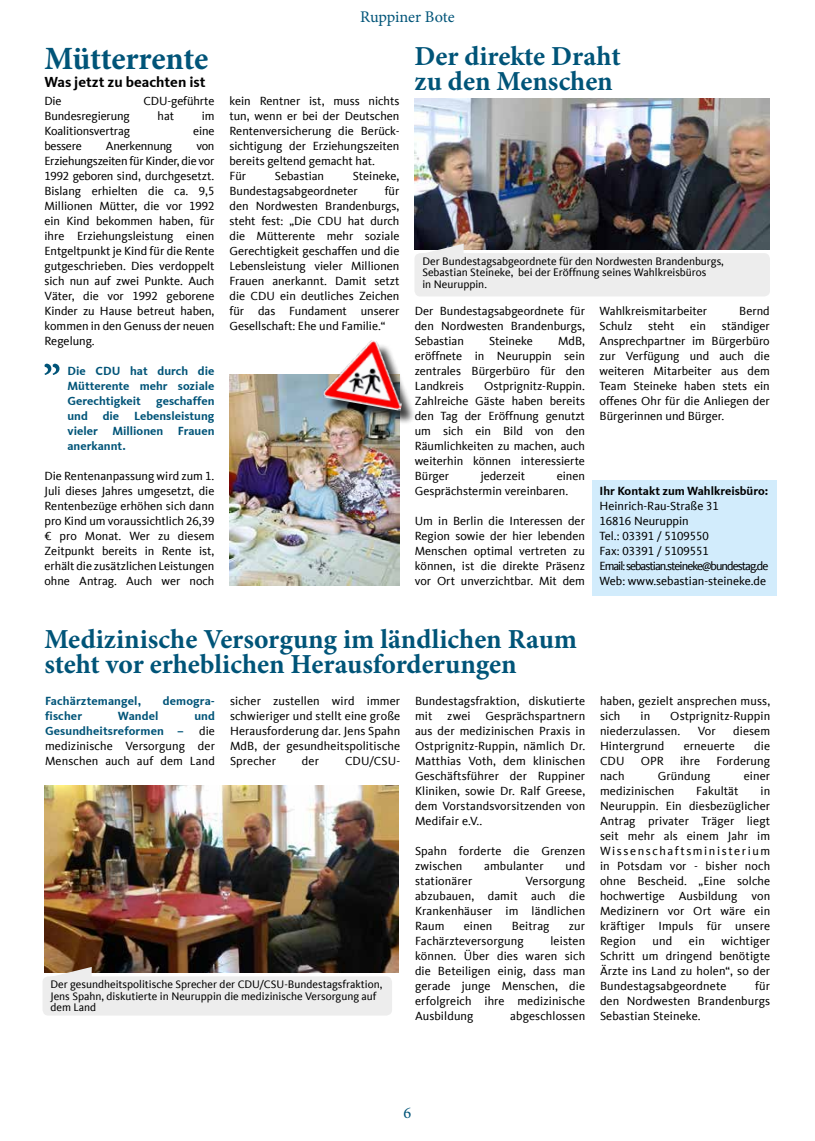
<style>
.page{position:relative;width:815px;height:1141px;background:#fff}
.page>*{position:absolute;margin:0;border:0;box-sizing:border-box;transform-origin:0 0}
.t1{font:700 32.5px "Minion Pro";letter-spacing:-.01em;color:#005478}
.t2{font:700 27.5px/25px "Minion Pro";color:#005478}
.t3{font:16.25px "Minion Pro";letter-spacing:-.01em;color:#005478}
.t4{font:700 15px "CDU Kievit Tab";color:#000}
.t5{font:12.25px/15px "CDU Kievit Tab";color:#000;text-align:justify}
.t6{font:700 12.25px/15px "CDU Kievit Tab";color:#005478;text-align:justify}
.t7{font:700 12.25px "CDU Kievit Tab";color:#000}
.t8{font:12.25px "CDU Kievit Tab";letter-spacing:-.02em;color:#000}
.t9{font:11.25px/11.2px "CDU Kievit Tab";color:#000}
.s1{font-weight:700;color:#005478}
</style>
<div class="page">
<img style="left:415px;top:99px;width:354px;height:151px">
<img style="left:229px;top:375px;width:170px;height:211px">
<div style="left:326px;top:343px;width:90px;height:82px;background:#000;opacity:.75"></div>
<img style="left:323px;top:340px;width:89px;height:71px">
<svg style="left:44px;top:364px;width:16px;height:11px"></svg>
<div style="left:414px;top:253px;width:356px;height:43px;background:#ededed;border-radius:6px"></div>
<svg style="left:420px;top:244px;width:44px;height:9px"></svg>
<img style="left:45px;top:786px;width:353px;height:187px">
<div style="left:43px;top:976px;width:349px;height:40px;background:#ededed;border-radius:6px"></div>
<svg style="left:48px;top:967px;width:44px;height:9px"></svg>
<div style="left:592px;top:480px;width:185px;height:116px;background:#d2ecfc"></div>
<h1 class="t1" style="left:44px;top:35px;width:165px">Mütterrente</h1>
<p class="t4" style="left:44px;top:73px;width:163px">Was jetzt zu beachten ist</p>
<p class="t5" style="left:44px;top:94px;width:19px">Die</p>
<p class="t5" style="left:143px;top:94px;width:72px">CDU-geführte</p>
<p class="t5" style="left:44px;top:109px;width:87px">Bundesregierung</p>
<p class="t5" style="left:158px;top:109px;width:18px">hat</p>
<p class="t5" style="left:202px;top:109px;width:14px">im</p>
<p class="t5" style="left:44px;top:124px;width:87px">Koalitionsvertrag</p>
<p class="t5" style="left:193px;top:124px;width:23px">eine</p>
<p class="t8" style="left:44px;top:139px;width:39px">bessere</p>
<p class="t8" style="left:106px;top:139px;width:68px">Anerkennung</p>
<p class="t5" style="left:44px;top:139px;width:172px;text-indent:152px">von Erziehungszeiten für Kinder, die vor 1992 geboren sind, durchgesetzt.<br>Bislang erhielten die ca. 9,5<br>Millionen Mütter, die vor 1992 ein Kind bekommen haben, für ihre Erziehungsleistung einen Entgeltpunkt je Kind für die Rente gutgeschrieben. Dies verdoppelt sich nun auf zwei Punkte. Auch Väter, die vor 1992 geborene Kinder zu Hause betreut haben, kommen in den Genuss der neuen Regelung.</p>
<p class="t6" style="left:68px;top:363px;width:148px">Die CDU hat durch die Mütterente mehr soziale Gerechtigkeit</p>
<p class="t6" style="left:68px;top:393px;width:148px;text-indent:89px">geschaffen und die Lebensleistung vieler Millionen Frauen anerkannt.</p>
<p class="t5" style="left:44px;top:469px;width:172px">Die Rentenanpassung wird zum 1.<br>Juli dieses Jahres umgesetzt, die Rentenbezüge erhöhen sich dann pro Kind um voraussichtlich 26,39 € pro Monat. Wer zu diesem Zeitpunkt bereits in Rente ist, erhält die zusätzlichen Leistungen ohne Antrag. Auch wer noch</p>
<h3 class="t3" style="left:360px;top:6px;width:96px">Ruppiner Bote</h3>
<p class="t5" style="left:229px;top:94px;width:172px;text-align:left">kein Rentner ist, muss nichts tun, wenn er bei der Deutschen<br>Rentenversicherung die Berück&shy;sichtigung der Erziehungszeiten bereits geltend gemacht hat.<br>Für</p>
<p class="t5" style="left:229px;top:169px;width:171px;text-indent:123px">Steineke,<br>Bundestagsabgeordneter</p>
<p class="t5" style="left:275px;top:169px;width:51px">Sebastian</p>
<p class="t5" style="left:229px;top:184px;width:172px;text-indent:155px">für den Nordwesten Brandenburgs, steht fest: „Die CDU hat durch die Mütterente mehr soziale Gerechtigkeit geschaffen und die Lebensleistung vieler Millionen Frauen anerkannt. Damit setzt die CDU ein deutliches Zeichen für das Fundament unserer Gesellschaft: Ehe und Familie.“</p>
<h2 class="t2" style="left:414px;top:43px;width:208px">Der direkte Draht zu den Menschen</h2>
<p class="t9" style="left:422px;top:256px;width:303px">Der Bundestagsabgeordnete für den Nordwesten Brandenburgs,<br>Sebastian Steineke, bei der Eröffnung seines Wahlkreisbüros<br>in Neuruppin.</p>
<p class="t5" style="left:415px;top:304px;width:172px">Der Bundestagsabgeordnete für den Nordwesten Brandenburgs, Sebastian</p>
<p class="t5" style="left:489px;top:334px;width:45px">Steineke</p>
<p class="t5" style="left:415px;top:334px;width:172px;text-indent:143px">MdB, eröffnete in Neuruppin sein zentrales Bürgerbüro für den Landkreis</p>
<p class="t5" style="left:415px;top:379px;width:172px;text-indent:70px">Ostprignitz-Ruppin.<br>Zahlreiche Gäste haben bereits den Tag der Eröffnung genutzt um sich ein Bild von den Räumlichkeiten zu machen, auch weiterhin können interessierte Bürger</p>
<p class="t5" style="left:481px;top:469px;width:46px">jederzeit</p>
<p class="t5" style="left:415px;top:469px;width:172px;text-indent:142px">einen<br>Gesprächstermin vereinbaren.</p>
<p class="t5" style="left:415px;top:514px;width:172px">Um in Berlin die Interessen der Region sowie der hier lebenden Menschen optimal vertreten zu können, ist die direkte Präsenz vor Ort unverzichtbar. Mit dem</p>
<p class="t5" style="left:600px;top:304px;width:109px">Wahlkreismitarbeiter</p>
<p class="t5" style="left:739px;top:304px;width:32px">Bernd</p>
<p class="t5" style="left:600px;top:319px;width:34px">Schulz</p>
<p class="t5" style="left:648px;top:319px;width:28px">steht</p>
<p class="t5" style="left:690px;top:319px;width:17px">ein</p>
<p class="t5" style="left:600px;top:319px;width:172px;text-indent:122px">ständiger Ansprechpartner im Bürgerbüro zur Verfügung und auch die weiteren Mitarbeiter aus dem Team Steineke haben stets ein offenes Ohr für die Anliegen der Bürgerinnen und Bürger.</p>
<p class="t7" style="left:600px;top:484px;width:170px">Ihr Kontakt zum Wahlkreisbüro:</p>
<p class="t5" style="left:600px;top:499px;width:170px;text-align:left">Heinrich-Rau-Straße 31<br>16816 Neuruppin<br>Tel.: 03391 / 5109550<br>Fax: 03391 / 5109551<br>Email: sebastian.steineke@bundestag.de<br>Web: www.sebastian-steineke.de</p>
<h2 class="t2" style="left:44px;top:627px;width:534px">Medizinische Versorgung im ländlichen Raum steht vor erheblichen Herausforderungen</h2>
<p class="t6" style="left:45px;top:694px;width:98px">Fachärztemangel,</p>
<p class="t6" style="left:163px;top:694px;width:54px">demogra-</p>
<p class="t6" style="left:45px;top:709px;width:39px">fischer</p>
<p class="t6" style="left:118px;top:709px;width:42px">Wandel</p>
<p class="t5" style="left:45px;top:709px;width:172px;text-indent:149px"><span class="s1">und Gesundheitsreformen –</span> die medizinische Versorgung der Menschen auch auf dem Land</p>
<p class="t5" style="left:230px;top:694px;width:172px">sicher zustellen wird immer schwieriger und stellt eine große Herausforderung dar. Jens Spahn MdB, der gesundheitspolitische Sprecher</p>
<p class="t5" style="left:302px;top:754px;width:19px">der</p>
<p class="t5" style="left:345px;top:754px;width:57px">CDU/CSU-</p>
<p class="t9" style="left:50px;top:979px;width:333px">Der gesundheitspolitische Sprecher der CDU/CSU-Bundestagsfraktion,<br>Jens Spahn, diskutierte in Neuruppin die medizinische Versorgung auf dem Land</p>
<p class="t5" style="left:415px;top:694px;width:172px">Bundestagsfraktion, diskutierte mit zwei Gesprächspartnern aus der medizinischen Praxis in Ostprignitz-Ruppin, nämlich Dr.<br>Matthias Voth, dem klinischen Geschäftsführer der Ruppiner Kliniken, sowie Dr. Ralf Greese, dem Vorstandsvorsitzenden von Medifair e.V..</p>
<p class="t5" style="left:415px;top:844px;width:172px">Spahn forderte die Grenzen zwischen</p>
<p class="t5" style="left:484px;top:859px;width:61px">ambulanter</p>
<p class="t5" style="left:565px;top:859px;width:21px">und</p>
<p class="t5" style="left:415px;top:874px;width:59px">stationärer</p>
<p class="t5" style="left:415px;top:874px;width:172px;text-indent:111px">Versorgung abzubauen, damit auch die Krankenhäuser im ländlichen Raum</p>
<p class="t5" style="left:464px;top:919px;width:30px">einen</p>
<p class="t5" style="left:512px;top:919px;width:39px">Beitrag</p>
<p class="t5" style="left:569px;top:919px;width:18px">zur</p>
<p class="t5" style="left:415px;top:934px;width:110px">Fachärzteversorgung</p>
<p class="t5" style="left:415px;top:934px;width:172px;text-indent:135px">leisten können. Über dies waren sich die Beteiligen einig, dass man gerade junge Menschen, die erfolgreich ihre medizinische Ausbildung</p>
<p class="t5" style="left:510px;top:1009px;width:77px">abgeschlossen</p>
<p class="t5" style="left:600px;top:694px;width:172px">haben, gezielt ansprechen muss, sich</p>
<p class="t5" style="left:600px;top:709px;width:172px;text-indent:70px">Ostprignitz-Ruppin niederzulassen.</p>
<p class="t5" style="left:640px;top:709px;width:11px">in</p>
<p class="t5" style="left:698px;top:724px;width:20px">Vor</p>
<p class="t5" style="left:733px;top:724px;width:39px">diesem</p>
<p class="t5" style="left:600px;top:739px;width:66px">Hintergrund</p>
<p class="t5" style="left:684px;top:739px;width:53px">erneuerte</p>
<p class="t5" style="left:754px;top:739px;width:17px">die</p>
<p class="t5" style="left:600px;top:754px;width:26px">CDU</p>
<p class="t5" style="left:641px;top:754px;width:25px">OPR</p>
<p class="t5" style="left:680px;top:754px;width:22px">ihre</p>
<p class="t5" style="left:716px;top:754px;width:55px">Forderung</p>
<p class="t5" style="left:600px;top:769px;width:26px">nach</p>
<p class="t5" style="left:658px;top:769px;width:54px">Gründung</p>
<p class="t5" style="left:744px;top:769px;width:28px">einer</p>
<p class="t5" style="left:600px;top:784px;width:76px">medizinischen</p>
<p class="t5" style="left:696px;top:784px;width:44px">Fakultät</p>
<p class="t5" style="left:600px;top:784px;width:172px;text-indent:160px">in Neuruppin. Ein diesbezüglicher Antrag privater Träger liegt seit mehr als einem Jahr im Wissenschaftsministerium in Potsdam vor - bisher noch ohne Bescheid. „Eine solche hochwertige Ausbildung von Medizinern vor Ort wäre ein kräftiger Impuls für unsere Region</p>
<p class="t5" style="left:600px;top:934px;width:172px;text-indent:121px">wichtiger Schritt um dringend benötigte Ärzte ins Land zu holen“, so der Bundestagsabgeordnete</p>
<p class="t5" style="left:653px;top:934px;width:21px">und</p>
<p class="t5" style="left:689px;top:934px;width:17px">ein</p>
<p class="t5" style="left:600px;top:979px;width:172px;text-indent:155px">für den Nordwesten Brandenburgs Sebastian Steineke.</p>
<h3 class="t3" style="left:404px;top:1102px;width:9px">6</h3>
</div>
